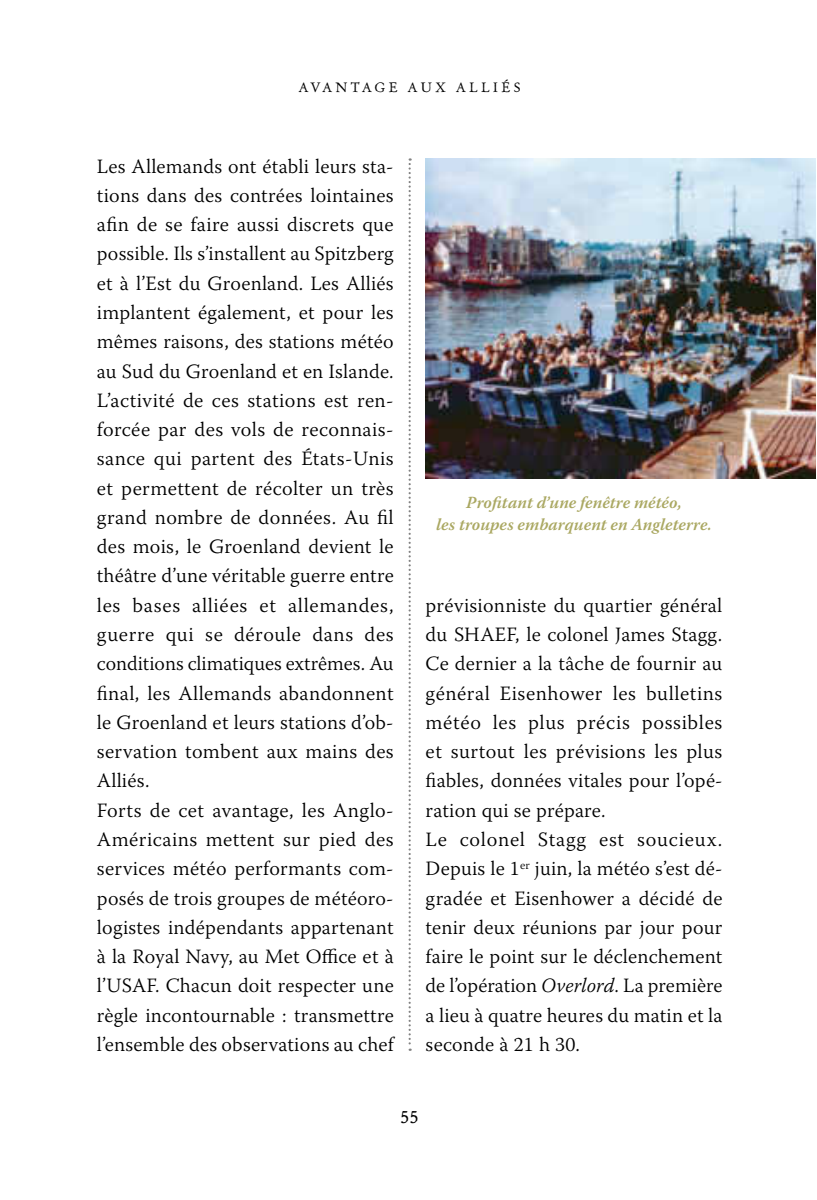
<style>
.page{position:relative;width:817px;height:1200px;background:#fff}
.page>*{position:absolute;margin:0;border:0;box-sizing:border-box;transform-origin:0 0}
.t1{font:300 20.25px/29.2px "Warnock Pro";letter-spacing:.015em;color:#000}
.t2{font:18px "Old Claude LP";color:#000}
.t3{font:italic 600 16.88px/22.5px "Warnock Pro";color:#aaa862;text-align:center}
.t4{font:13.5px "Old Claude LP";letter-spacing:.25em;color:#000}
.s1{font-style:italic}
</style>
<div class="page">
<svg style="left:408px;top:158px;width:2px;height:892px"></svg>
<img style="left:425px;top:158px;width:389px;height:320px">
<p class="t4" style="left:298px;top:79px;width:223px">AVANTAGE AUX ALLIÉS</p>
<p class="t1" style="left:97px;top:152px;width:298px">Les Allemands ont établi leurs sta&shy;tions dans des contrées lointaines afin de se faire aussi discrets que possible. Ils s’installent au Spitzberg et à l’Est du Groenland. Les Alliés implantent également, et pour les mêmes raisons, des stations météo au Sud du Groenland et en Islande.<br>L’activité de ces stations est ren&shy;forcée par des vols de reconnais&shy;sance qui partent des États-Unis et permettent de récolter un très grand nombre de données. Au fil des mois, le Groenland devient le théâtre d’une véritable guerre entre les bases alliées et allemandes, guerre qui se déroule dans des conditions climatiques extrêmes. Au final, les Allemands abandonnent le Groenland et leurs stations d’ob&shy;servation tombent aux mains des Alliés.<br>Forts de cet avantage, les Anglo-Américains mettent sur pied des services météo performants com&shy;posés de trois groupes de météoro&shy;logistes indépendants appartenant à la Royal Navy, au Met Office et à l’USAF. Chacun doit respecter une règle incontournable : transmettre l’ensemble des observations au chef</p>
<p class="t3" style="left:436px;top:491px;width:277px">Profitant d’une fenêtre météo,<br>les troupes embarquent en Angleterre.</p>
<p class="t1" style="left:425px;top:591px;width:298px">prévisionniste du quartier général du SHAEF, le colonel James Stagg.<br>Ce dernier a la tâche de fournir au général Eisenhower les bulletins météo les plus précis possibles et surtout les prévisions les plus fiables, données vitales pour l’opé&shy;ration qui se prépare.<br>Le colonel Stagg est soucieux.<br>Depuis le 1<sup>er</sup> juin, la météo s’est dé&shy;gradée et Eisenhower a décidé de tenir deux réunions par jour pour faire le point sur le déclenchement de l’opération <span class="s1">Overlord</span>. La première a lieu à quatre heures du matin et la seconde à 21 h 30.</p>
<p class="t2" style="left:400px;top:1105px;width:19px">55</p>
</div>
